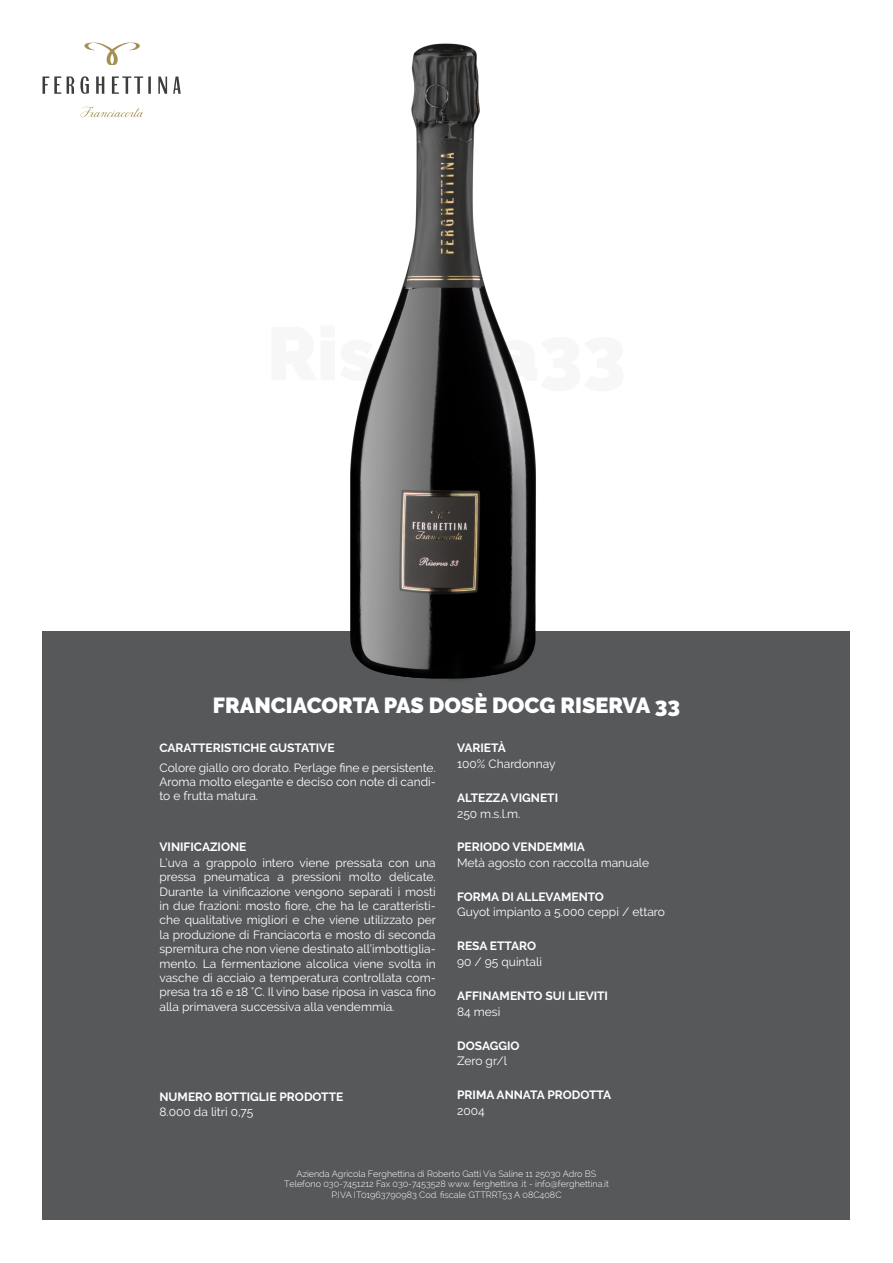
<style>
.page{position:relative;width:893px;height:1263px;background:#fff}
.page>*{position:absolute;margin:0;border:0;box-sizing:border-box;transform-origin:0 0}
.t1{font:900 21.75px "Raleway";color:#fff}
.t2{font:12px/14.4px "Raleway";color:#fff;text-align:justify}
.t3{font:700 12px "Raleway";color:#fff}
.t4{font:300 9px "Raleway";color:#fff}
</style>
<div class="page">
<div style="left:43px;top:631px;width:807px;height:589px;background:#57585a"></div>
<img style="left:350px;top:43px;width:186px;height:637px">
<svg style="left:84px;top:42px;width:56px;height:23px"></svg>
<svg style="left:43px;top:76px;width:18px;height:18px"></svg>
<svg style="left:67px;top:77px;width:7px;height:17px"></svg>
<svg style="left:112px;top:76px;width:31px;height:18px"></svg>
<hr style="left:148px;top:76px;width:3px;height:18px;background:#3d3d3b">
<svg style="left:96px;top:76px;width:8px;height:18px"></svg>
<svg style="left:80px;top:76px;width:9px;height:18px"></svg>
<svg style="left:173px;top:77px;width:8px;height:17px"></svg>
<svg style="left:158px;top:76px;width:9px;height:18px"></svg>
<svg style="left:80px;top:107px;width:63px;height:11px"></svg>
<p class="t1" style="left:213px;top:693px;width:469px">FRANCIACORTA PAS DOSÈ DOCG RISERVA 33</p>
<p class="t3" style="left:159px;top:741px;width:177px">CARATTERISTICHE GUSTATIVE</p>
<p class="t2" style="left:159px;top:760px;width:278px">Colore giallo oro dorato. Perlage fine e persistente.<br>Aroma molto elegante e deciso con note di candi&shy;to e frutta matura.</p>
<p class="t3" style="left:159px;top:840px;width:89px">VINIFICAZIONE</p>
<p class="t2" style="left:159px;top:855px;width:278px">L’uva a grappolo intero viene pressata con una pressa pneumatica a pressioni molto delicate.<br>Durante la vinificazione vengono separati i mosti in due frazioni: mosto fiore, che ha le caratteristi&shy;che qualitative migliori e che viene utilizzato per la produzione di Franciacorta e mosto di seconda spremitura che non viene destinato all’imbottiglia&shy;mento. La fermentazione alcolica viene svolta in vasche di acciaio a temperatura controllata com&shy;presa tra 16 e 18 °C. Il vino base riposa in vasca fino alla primavera successiva alla vendemmia.</p>
<p class="t3" style="left:159px;top:1089px;width:185px">NUMERO BOTTIGLIE PRODOTTE</p>
<p class="t2" style="left:159px;top:1105px;width:95px">8.000 da litri 0,75</p>
<p class="t3" style="left:457px;top:741px;width:50px">VARIETÀ</p>
<p class="t2" style="left:457px;top:757px;width:100px">100% Chardonnay</p>
<p class="t3" style="left:457px;top:791px;width:102px">ALTEZZA VIGNETI</p>
<p class="t2" style="left:457px;top:806px;width:65px">250 m.s.l.m.</p>
<p class="t3" style="left:457px;top:840px;width:129px">PERIODO VENDEMMIA</p>
<p class="t2" style="left:457px;top:855px;width:194px">Metà agosto con raccolta manuale</p>
<p class="t3" style="left:457px;top:890px;width:148px">FORMA DI ALLEVAMENTO</p>
<p class="t2" style="left:457px;top:905px;width:209px">Guyot impianto a 5.000 ceppi / ettaro</p>
<p class="t3" style="left:457px;top:939px;width:81px">RESA ETTARO</p>
<p class="t2" style="left:457px;top:955px;width:86px">90 / 95 quintali</p>
<p class="t3" style="left:457px;top:989px;width:152px">AFFINAMENTO SUI LIEVITI</p>
<p class="t2" style="left:457px;top:1004px;width:45px">84 mesi</p>
<p class="t3" style="left:457px;top:1038px;width:64px">DOSAGGIO</p>
<p class="t2" style="left:457px;top:1054px;width:52px">Zero gr/l</p>
<p class="t3" style="left:457px;top:1088px;width:156px">PRIMA ANNATA PRODOTTA</p>
<p class="t2" style="left:457px;top:1103px;width:29px">2004</p>
<p class="t4" style="left:297px;top:1168px;width:301px">Azienda Agricola Ferghettina di Roberto Gatti Via Saline 11 25030 Adro BS</p>
<p class="t4" style="left:284px;top:1179px;width:326px">Telefono 030-7451212 Fax 030-7453528 www. ferghettina .it - info@ferghettina.it</p>
<p class="t4" style="left:331px;top:1190px;width:232px">P.IVA IT01963790983 Cod. fiscale GTTRRT53 A 08C408C</p>
</div>
